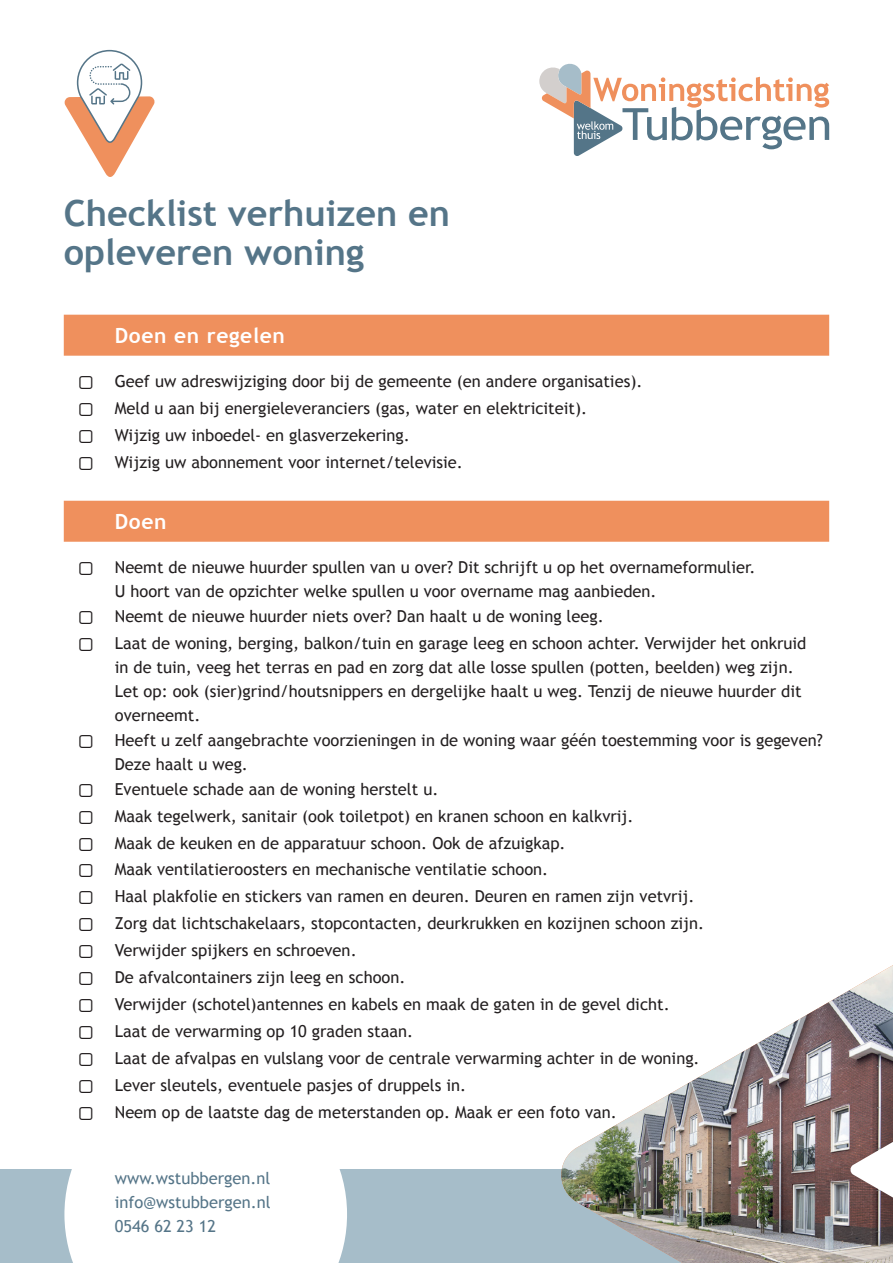
<style>
.page{position:relative;width:893px;height:1263px;background:#fff}
.page>*{position:absolute;margin:0;border:0;box-sizing:border-box;transform-origin:0 0}
.t1{font:700 36px/39px "Trebuchet MS";color:#557588}
.t2{font:700 21px "Trebuchet MS";letter-spacing:.03em;color:#fff}
.t3{font:16.5px/26.8px "Trebuchet MS";color:#231f20}
.t4{font:16.5px/24px "Trebuchet MS";color:#557588;text-align:justify}
</style>
<div class="page">
<div style="left:0;top:1169px;width:893px;height:94px;background:#a6bdc9"></div>
<svg style="left:539px;top:64px;width:290px;height:92px"></svg>
<img style="left:561px;top:965px;width:332px;height:298px">
<div style="left:64px;top:1169px;width:283px;height:94px;background:#fff"></div>
<svg style="left:849px;top:1120px;width:44px;height:99px;background:#9e8886"></svg>
<div style="left:64px;top:315px;width:765px;height:41px;background:#ef905d"></div>
<div style="left:64px;top:501px;width:765px;height:41px;background:#ef905d"></div>
<svg style="left:65px;top:50px;width:90px;height:127px"></svg>
<h1 class="t1" style="left:64px;top:193px;width:388px">Checklist verhuizen en opleveren woning</h1>
<p class="t2" style="left:115px;top:322px;width:172px">Doen en regelen</p>
<p class="t3" style="left:115px;top:368px;width:529px">Geef uw adreswijziging door bij de gemeente (en andere organisaties).<br>Meld u aan bij energieleveranciers (gas, water en elektriciteit).<br>Wijzig uw inboedel- en glasverzekering.<br>Wijzig uw abonnement voor internet/televisie.</p>
<p class="t2" style="left:115px;top:508px;width:53px">Doen</p>
<p class="t3" style="left:115px;top:555px;width:642px;line-height:24.5px">Neemt de nieuwe huurder spullen van u over? Dit schrijft u op het overnameformulier.<br>U hoort van de opzichter welke spullen u voor overname mag aanbieden.<br>Neemt de nieuwe huurder niets over? Dan haalt u de woning leeg.</p>
<p class="t3" style="left:115px;top:631px;width:709px;line-height:24.3px">Laat de woning, berging, balkon/tuin en garage leeg en schoon achter. Verwijder het onkruid in de tuin, veeg het terras en pad en zorg dat alle losse spullen (potten, beelden) weg zijn.<br>Let op: ook (sier)grind/houtsnippers en dergelijke haalt u weg. Tenzij de nieuwe huurder dit overneemt.<br>Heeft u zelf aangebrachte voorzieningen in de woning waar géén toestemming voor is gegeven?<br>Deze haalt u weg.<br>Eventuele schade aan de woning herstelt u.</p>
<p class="t3" style="left:115px;top:802px;width:591px">Maak tegelwerk, sanitair (ook toiletpot) en kranen schoon en kalkvrij.<br>Maak de keuken en de apparatuur schoon. Ook de afzuigkap.<br>Maak ventilatieroosters en mechanische ventilatie schoon.<br>Haal plakfolie en stickers van ramen en deuren. Deuren en ramen zijn vetvrij.<br>Zorg dat lichtschakelaars, stopcontacten, deurkrukken en kozijnen schoon zijn.<br>Verwijder spijkers en schroeven.<br>De afvalcontainers zijn leeg en schoon.<br>Verwijder (schotel)antennes en kabels en maak de gaten in de gevel dicht.<br>Laat de verwarming op 10 graden staan.<br>Laat de afvalpas en vulslang voor de centrale verwarming achter in de woning.<br>Lever sleutels, eventuele pasjes of druppels in.<br>Neem op de laatste dag de meterstanden op. Maak er een foto van.</p>
<p class="t4" style="left:115px;top:1166px;width:157px">www.wstubbergen.nl info@wstubbergen.nl 0546 62 23 12</p>
</div>
